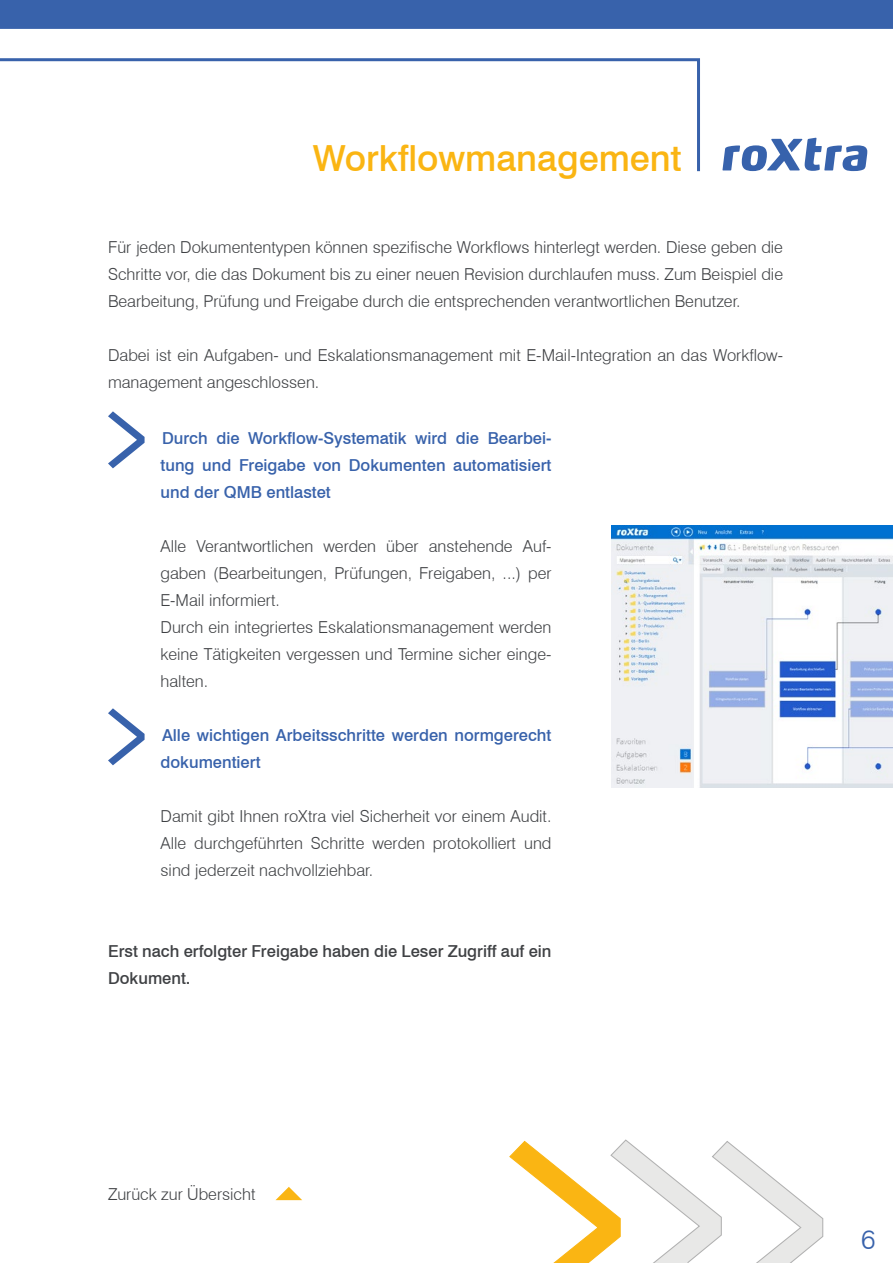
<style>
.page{position:relative;width:893px;height:1263px;background:#fff}
.page>*{position:absolute;margin:0;border:0;box-sizing:border-box;transform-origin:0 0}
.t1{font:500 36px "Swiss 721 BT";color:#fab513}
.t2{font:300 27px "Swiss 721 BT";color:#3862ab}
.t3{font:300 16.5px/27px "Swiss 721 BT";color:#3f4144;text-align:justify}
.t4{font:500 16.5px/27px "Swiss 721 BT";color:#3862ab;text-align:justify}
.t5{font:500 16.5px/27px "Swiss 721 BT";color:#3f4144}
</style>
<div class="page">
<svg style="left:0;top:58px;width:700px;height:114px"></svg>
<div style="left:0;top:0;width:893px;height:29px;background:#3862ab"></div>
<svg style="left:722px;top:138px;width:145px;height:33px"></svg>
<svg style="left:509px;top:1139px;width:315px;height:124px"></svg>
<img style="left:611px;top:525px;width:282px;height:262px">
<svg style="left:108px;top:411px;width:37px;height:57px"></svg>
<svg style="left:108px;top:708px;width:37px;height:57px"></svg>
<svg style="left:275px;top:1187px;width:27px;height:13px"></svg>
<h1 class="t1" style="left:313px;top:137px;width:370px">Workflowmanagement</h1>
<p class="t3" style="left:108px;top:233px;width:677px">Für jeden Dokumententypen können spezifische Workflows hinterlegt werden. Diese geben die Schritte vor, die das Dokument bis zu einer neuen Revision durchlaufen muss. Zum Beispiel die Bearbeitung, Prüfung und Freigabe durch die entsprechenden verantwortlichen Benutzer.</p>
<p class="t3" style="left:108px;top:341px;width:677px">Dabei ist ein Aufgaben- und Eskalationsmanagement mit E-Mail-Integration an das Workflow&shy;management angeschlossen.</p>
<p class="t4" style="left:160px;top:424px;width:392px">Durch die Workflow-Systematik wird die Bearbei&shy;tung und Freigabe von Dokumenten automatisiert und der QMB entlastet</p>
<p class="t3" style="left:160px;top:532px;width:392px;text-align:left">Alle Verantwortlichen werden über anstehende Auf&shy;gaben (Bearbeitungen, Prüfungen, Freigaben, ...) per E-Mail informiert.<br>Durch ein integriertes Eskalationsmanagement werden keine Tätigkeiten vergessen und Termine sicher einge&shy;halten.</p>
<p class="t4" style="left:161px;top:721px;width:392px">Alle wichtigen Arbeitsschritte werden normgerecht dokumentiert</p>
<p class="t3" style="left:161px;top:802px;width:392px">Damit gibt Ihnen roXtra viel Sicherheit vor einem Audit.<br>Alle durchgeführten Schritte werden protokolliert und sind jederzeit nachvollziehbar.</p>
<p class="t5" style="left:108px;top:937px;width:445px">Erst nach erfolgter Freigabe haben die Leser Zugriff auf ein<br>Dokument.</p>
<p class="t3" style="left:108px;top:1181px;width:149px">Zurück zur Übersicht</p>
<h2 class="t2" style="left:861px;top:1222px;width:16px">6</h2>
</div>
